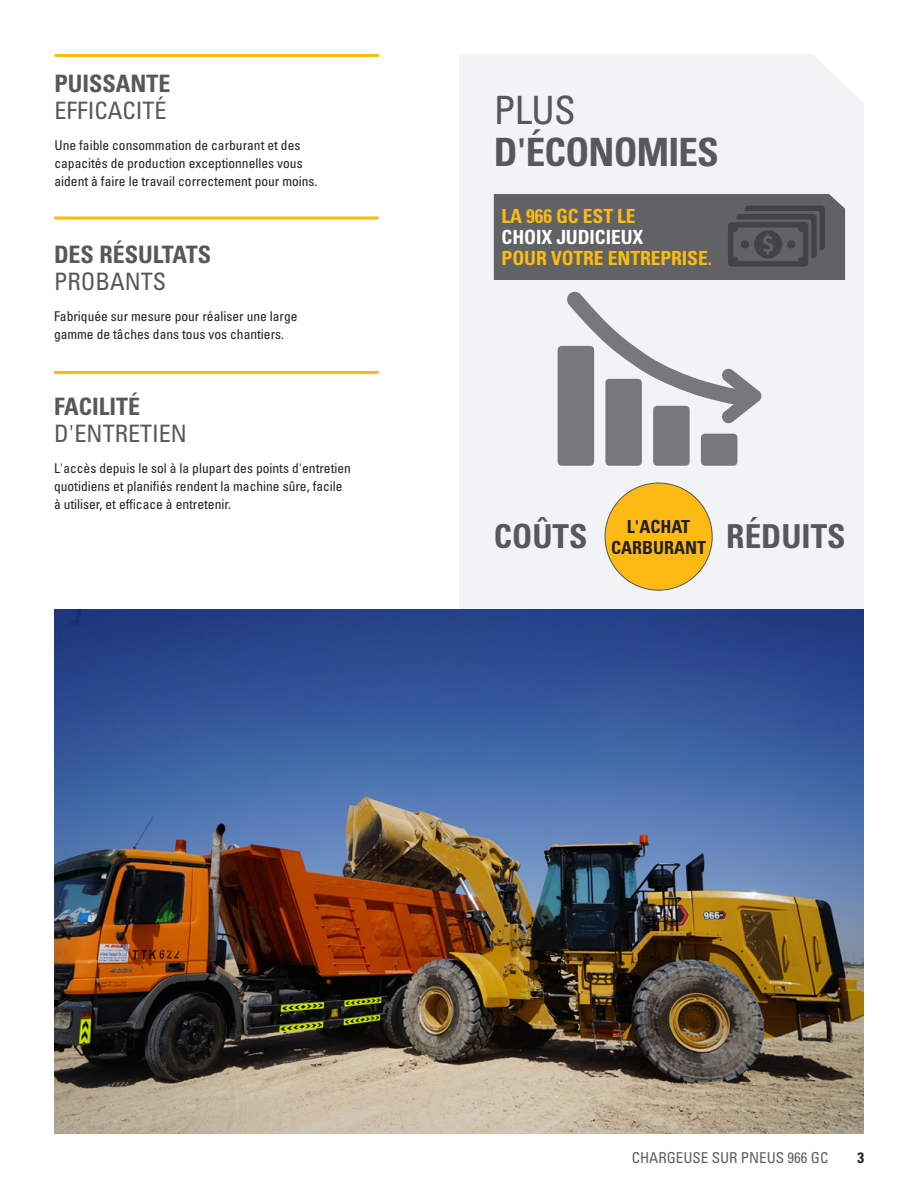
<style>
.page{position:relative;width:918px;height:1188px;background:#fff}
.page>*{position:absolute;margin:0;border:0;box-sizing:border-box;transform-origin:0 0}
.t1{font:39px "Univers LTCYR 67 Bold Cond";letter-spacing:-.02em;color:#57585a}
.t2{font:condensed 39px "Univers LTCYR 57";color:#57585a}
.t3{font:33px "Univers LTCYR 67 Bold Cond";color:#57585a}
.t4{font:24px "Univers LTCYR 67 Bold Cond";color:#57585a}
.t5{font:condensed 24px "Univers LTCYR 57";color:#57585a}
.t6{font:19.5px "Univers LTCYR 67 Bold Cond";letter-spacing:-.005em;color:#fcba13}
.t7{font:19.5px "Univers LTCYR 67 Bold Cond";letter-spacing:-.005em;color:#fff}
.t8{font:18px/21px "Univers LTCYR 67 Bold Cond";color:#231f20;text-align:center}
.t9{font:condensed 15px "Univers LTCYR 57";color:#5d6163}
.t10{font:15px "Univers LTCYR 67 Bold Cond";color:#231f20}
.t11{font:condensed 13.5px/18px "Univers LTCYR 57";color:#231f20}
</style>
<div class="page">
<hr style="left:54px;top:217px;width:325px;height:3px;background:#fcba13">
<hr style="left:54px;top:371px;width:325px;height:3px;background:#fcba13">
<hr style="left:55px;top:54px;width:324px;height:3px;background:#fcba13">
<div style="left:459px;top:54px;width:405px;height:556px;background:#f2f3f4"></div>
<img style="left:54px;top:610px;width:810px;height:523px">
<svg style="left:494px;top:194px;width:351px;height:86px;background:#5e5f61"></svg>
<div style="left:558px;top:346px;width:36px;height:120px;background:#787779;border-radius:4px"></div>
<div style="left:605px;top:379px;width:37px;height:87px;background:#787779;border-radius:4px"></div>
<div style="left:653px;top:406px;width:37px;height:60px;background:#787779;border-radius:4px"></div>
<div style="left:701px;top:434px;width:36px;height:32px;background:#787779;border-radius:4px"></div>
<svg style="left:566px;top:291px;width:196px;height:133px"></svg>
<div style="left:605px;top:483px;width:107px;height:107px;background:#fcba13;border-radius:50%"></div>
<h3 class="t4" style="left:54px;top:69px;width:118px">PUISSANTE</h3>
<h3 class="t5" style="left:54px;top:95px;width:114px">EFFICACITÉ</h3>
<p class="t11" style="left:54px;top:136px;width:265px">Une faible consommation de carburant et des capacités de production exceptionnelles vous aident à faire le travail correctement pour moins.</p>
<h3 class="t4" style="left:54px;top:240px;width:159px">DES RÉSULTATS</h3>
<h3 class="t5" style="left:54px;top:266px;width:114px">PROBANTS</h3>
<p class="t11" style="left:54px;top:307px;width:245px">Fabriquée sur mesure pour réaliser une large gamme de tâches dans tous vos chantiers.</p>
<h3 class="t4" style="left:54px;top:391px;width:88px">FACILITÉ</h3>
<h3 class="t5" style="left:54px;top:418px;width:134px">D'ENTRETIEN</h3>
<p class="t11" style="left:54px;top:459px;width:298px">L'accès depuis le sol à la plupart des points d'entretien quotidiens et planifiés rendent la machine sûre, facile à utiliser, et efficace à entretenir.</p>
<h1 class="t2" style="left:494px;top:86px;width:84px">PLUS</h1>
<h1 class="t1" style="left:494px;top:128px;width:227px">D'ÉCONOMIES</h1>
<h3 class="t6" style="left:502px;top:204px;width:135px">LA 966 GC EST LE</h3>
<h3 class="t7" style="left:502px;top:225px;width:143px">CHOIX JUDICIEUX</h3>
<h3 class="t6" style="left:502px;top:246px;width:212px">POUR VOTRE ENTREPRISE.</h3>
<h2 class="t3" style="left:494px;top:516px;width:95px">COÛTS</h2>
<h2 class="t3" style="left:726px;top:516px;width:121px">RÉDUITS</h2>
<h3 class="t8" style="left:611px;top:516px;width:97px">L'ACHAT<br>CARBURANT</h3>
<p class="t9" style="left:632px;top:1148px;width:198px">CHARGEUSE SUR PNEUS 966 GC</p>
<p class="t10" style="left:857px;top:1148px;width:8px">3</p>
</div>
